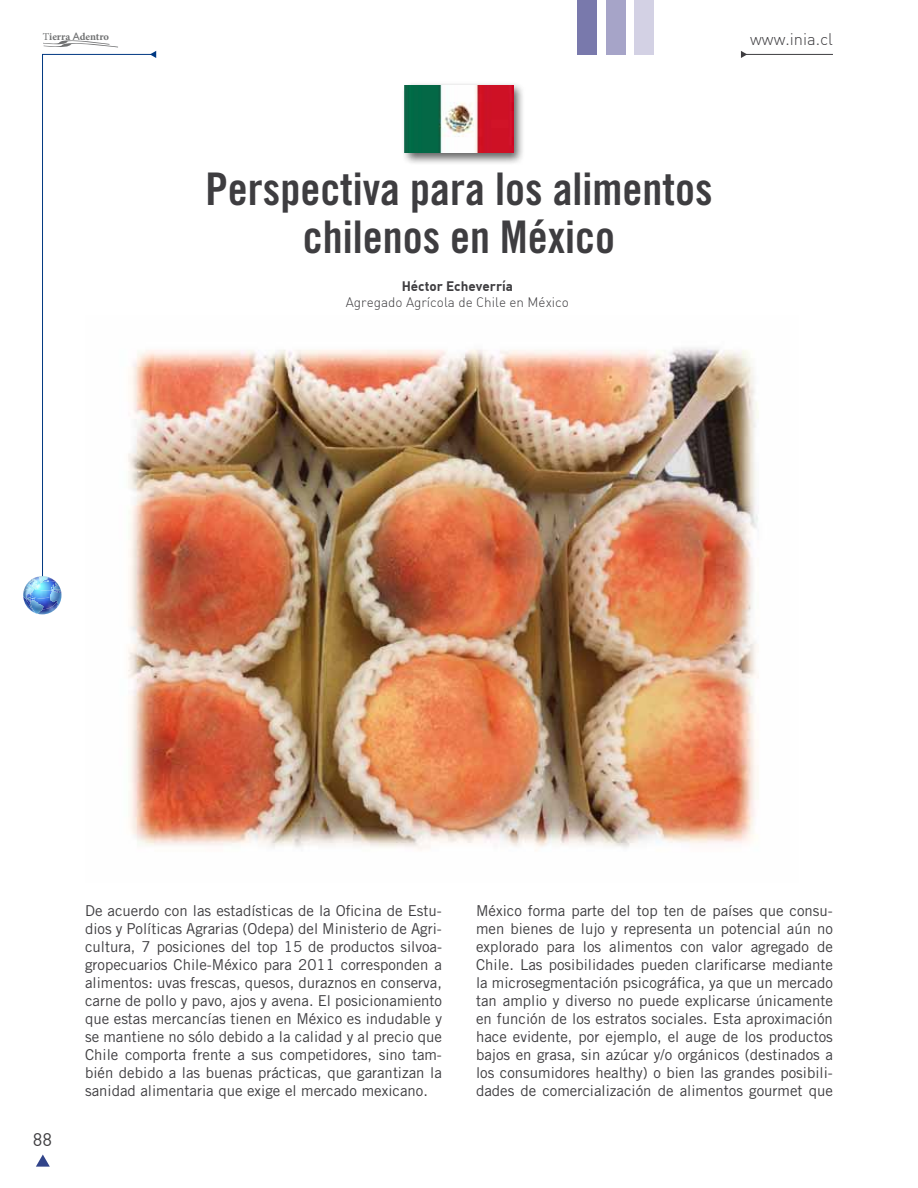
<style>
.page{position:relative;width:918px;height:1188px;background:#fff}
.page>*{position:absolute;margin:0;border:0;box-sizing:border-box;transform-origin:0 0}
.t1{font:45px/48px "Trade Gothic LT Std Bd Cn 20";color:#3e3d40;text-align:center}
.t2{font:18px "DIN Alternate";color:#3e3d40}
.t3{font:300 16.5px "DIN Alternate";color:#3e3d40}
.t4{font:15px/18px "Trade Gothic LT Std";color:#3e3d40;text-align:justify}
.t5{font:300 13.5px "DIN Alternate";color:#3e3d40}
.t6{font:700 13.5px "DIN Alternate";color:#3e3d40}
.t7{font:700 10.5px "Minion Pro";letter-spacing:-.005em;color:#707172}
.s1{font-weight:400}
.s2{font-family:"Gill Sans";font-weight:400}
</style>
<div class="page">
<svg style="left:741px;top:51px;width:6px;height:7px"></svg>
<hr style="left:741px;top:54px;width:92px;height:1px;background:#3e3d40">
<svg style="left:42px;top:54px;width:108px;height:522px"></svg>
<svg style="left:150px;top:51px;width:6px;height:7px"></svg>
<svg style="left:36px;top:1155px;width:14px;height:12px"></svg>
<svg style="left:43px;top:40px;width:75px;height:8px"></svg>
<div style="left:635px;top:0;width:19px;height:54px;background:#d3d1e4"></div>
<div style="left:606px;top:0;width:20px;height:54px;background:#a6a4c8"></div>
<div style="left:577px;top:0;width:19px;height:54px;background:#7979ac"></div>
<img style="left:35px;top:613px;width:14px;height:1px">
<img style="left:32px;top:576px;width:17px;height:3px">
<svg style="left:24px;top:579px;width:38px;height:34px"></svg>
<img style="left:23px;top:589px;width:11px;height:24px">
<img style="left:85px;top:315px;width:674px;height:535px">
<div style="left:401px;top:81px;width:125px;height:84px;background:#000;opacity:.62"></div>
<img style="left:405px;top:85px;width:108px;height:68px">
<p class="t7" style="left:43px;top:29px;width:68px"><span class="s1">T</span>ierra <span class="s2">A</span>dentro</p>
<p class="t3" style="left:750px;top:29px;width:84px">www.inia.cl</p>
<h1 class="t1" style="left:205px;top:165px;width:509px">Perspectiva para los alimentos chilenos en México</h1>
<p class="t6" style="left:402px;top:278px;width:113px">Héctor Echeverría</p>
<p class="t5" style="left:346px;top:294px;width:225px">Agregado Agrícola de Chile en México</p>
<p class="t2" style="left:33px;top:1128px;width:21px">88</p>
<p class="t4" style="left:85px;top:902px;width:358px">De acuerdo con las estadísticas de la Oficina de Estu&shy;dios y Políticas Agrarias (Odepa) del Ministerio de Agri&shy;cultura, 7 posiciones del top 15 de productos silvoa&shy;gropecuarios Chile-México para 2011 corresponden a alimentos: uvas frescas, quesos, duraznos en conserva, carne de pollo y pavo, ajos y avena. El posicionamiento que estas mercancías tienen en México es indudable y se mantiene no sólo debido a la calidad y al precio que Chile comporta frente a sus competidores, sino tam&shy;bién debido a las buenas prácticas, que garantizan la sanidad alimentaria que exige el mercado mexicano.</p>
<p class="t4" style="left:476px;top:902px;width:358px">México forma parte del top ten de países que consu&shy;men bienes de lujo y representa un potencial aún no explorado para los alimentos con valor agregado de Chile. Las posibilidades pueden clarificarse mediante la microsegmentación psicográfica, ya que un mercado tan amplio y diverso no puede explicarse únicamente en función de los estratos sociales. Esta aproximación hace evidente, por ejemplo, el auge de los productos bajos en grasa, sin azúcar y/o orgánicos (destinados a los consumidores healthy) o bien las grandes posibili&shy;dades de comercialización de alimentos gourmet que</p>
</div>
